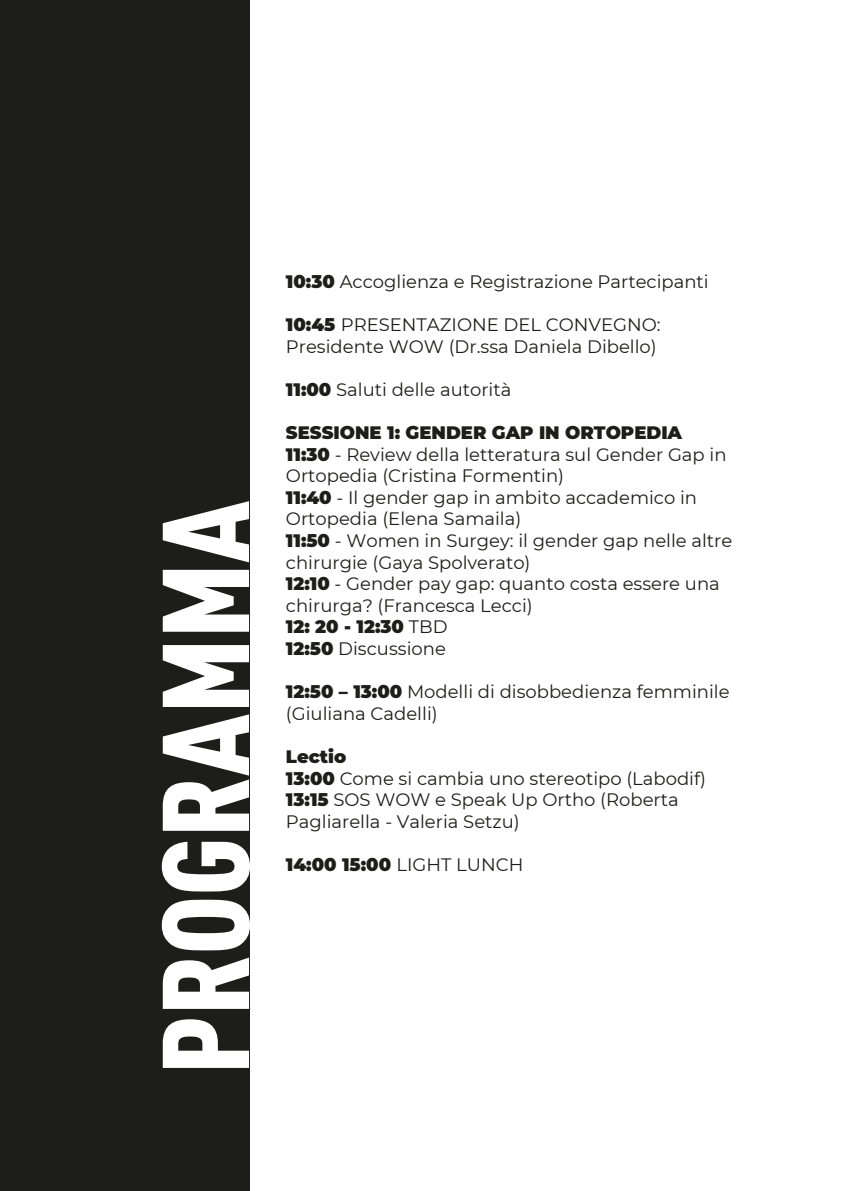
<style>
.page{position:relative;width:851px;height:1191px;background:#fff}
.page>*{position:absolute;margin:0;border:0;box-sizing:border-box;transform-origin:0 0}
.t1{font:900 121.2px "DIN Cond";color:#fff}
.t2{font:18px/21.6px "Montserrat";color:#1d1d1b}
.t3{font:900 18px "Montserrat";color:#1d1d1b}
.s1{font-weight:900}
.s2{font-weight:400}
</style>
<div class="page">
<div style="left:0;top:0;width:249px;height:1191px;background:#1d1d1b"></div>
<hr style="left:850px;top:922px;width:1px;height:269px;background:#bdbcbf">
<h1 class="t1" style="left:130px;top:1074px;width:575px;rotate:-90deg">PROGRAMMA</h1>
<p class="t2" style="left:286px;top:270px;width:424px"><span class="s1">10:30</span> Accoglienza e Registrazione Partecipanti</p>
<p class="t2" style="left:286px;top:313px;width:376px"><span class="s1">10:45</span> PRESENTAZIONE DEL CONVEGNO:<br>Presidente WOW (Dr.ssa Daniela Dibello)</p>
<p class="t2" style="left:286px;top:378px;width:227px"><span class="s1">11:00</span> Saluti delle autorità</p>
<p class="t2" style="left:286px;top:421px;width:448px"><span class="s1">SESSIONE 1: GENDER GAP IN ORTOPEDIA<br>11:30</span> - Review della letteratura sul Gender Gap in Ortopedia (Cristina Formentin)<br><span class="s1">11:40</span> - Il gender gap in ambito accademico in Ortopedia (Elena Samaila)<br><span class="s1">11:50</span> - Women in Surgey: il gender gap nelle altre chirurgie (Gaya Spolverato)<br><span class="s1">12:10</span> - Gender pay gap: quanto costa essere una chirurga? (Francesca Lecci)<br><span class="s1">12: 20 - 12:30</span> TBD<br><span class="s1">12:50</span> Discussione</p>
<p class="t2" style="left:286px;top:680px;width:445px"><span class="s1">12:50 – 13:00</span> Modelli di disobbedienza femminile (Giuliana Cadelli)</p>
<p class="t2" style="left:286px;top:745px;width:421px"><span class="s1">Lectio<br>13:00</span> Come si cambia uno stereotipo (Labodif)<br><span class="s1">13:15</span> SOS WOW e Speak Up Ortho (Roberta<br>Pagliarella - Valeria Setzu)</p>
<p class="t3" style="left:286px;top:851px;width:239px">14:00 15:00 <span class="s2">LIGHT LUNCH</span></p>
</div>
